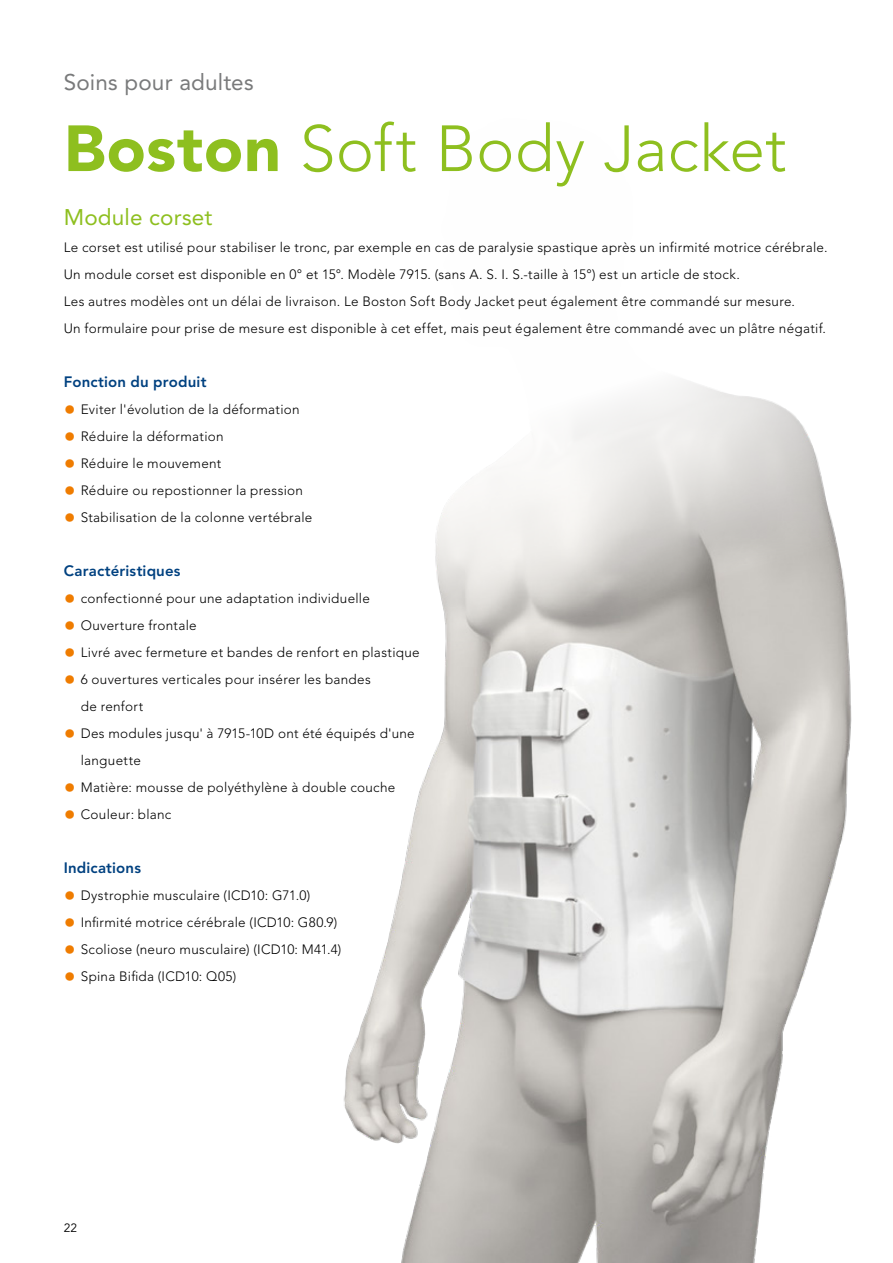
<style>
.page{position:relative;width:893px;height:1263px;background:#fff}
.page>*{position:absolute;margin:0;border:0;box-sizing:border-box;transform-origin:0 0}
.t1{font:300 64.5px "Avenir LT Std";color:#8ebf1f}
.t2{font:22.5px "Avenir LT Std";letter-spacing:.01em;color:#797a7b}
.t3{font:22.5px "Avenir LT Std";letter-spacing:.01em;color:#8ebf1f}
.t4{font:800 15px "Avenir LT Std";letter-spacing:.01em;color:#004180}
.t5{font:300 13.5px/27px "Avenir LT Std";letter-spacing:.02em;color:#000}
.t6{font:12px "Avenir LT Std";color:#000}
.s1{font-weight:900}
.s2{font-size:24px;color:#ef7c00}
</style>
<div class="page">
<img style="left:343px;top:381px;width:509px;height:882px">
<h2 class="t2" style="left:64px;top:69px;width:191px">Soins pour adultes</h2>
<h1 class="t1" style="left:64px;top:111px;width:724px"><span class="s1">Boston</span> Soft Body Jacket</h1>
<h2 class="t3" style="left:64px;top:204px;width:150px">Module corset</h2>
<p class="t5" style="left:64px;top:234px;width:765px">Le corset est utilisé pour stabiliser le tronc, par exemple en cas de paralysie spastique après un infirmité motrice cérébrale.<br>Un module corset est disponible en 0° et 15°. Modèle 7915. (sans A. S. I. S.-taille à 15°) est un article de stock.<br>Les autres modèles ont un délai de livraison. Le Boston Soft Body Jacket peut également être commandé sur mesure.<br>Un formulaire pour prise de mesure est disponible à cet effet, mais peut également être commandé avec un plâtre négatif.</p>
<p class="t4" style="left:64px;top:373px;width:144px">Fonction du produit</p>
<p class="t5" style="left:64px;top:396px;width:237px"><span class="s2">•</span> Eviter l'évolution de la déformation</p>
<p class="t5" style="left:64px;top:423px;width:161px"><span class="s2">•</span> Réduire la déformation</p>
<p class="t5" style="left:64px;top:450px;width:159px"><span class="s2">•</span> Réduire le mouvement</p>
<p class="t5" style="left:64px;top:477px;width:241px"><span class="s2">•</span> Réduire ou repostionner la pression</p>
<p class="t5" style="left:64px;top:504px;width:250px"><span class="s2">•</span> Stabilisation de la colonne vertébrale</p>
<p class="t4" style="left:64px;top:562px;width:118px">Caractéristiques</p>
<p class="t5" style="left:64px;top:585px;width:308px"><span class="s2">•</span> confectionné pour une adaptation individuelle</p>
<p class="t5" style="left:64px;top:612px;width:134px"><span class="s2">•</span> Ouverture frontale</p>
<p class="t5" style="left:64px;top:639px;width:357px"><span class="s2">•</span> Livré avec fermeture et bandes de renfort en plastique</p>
<p class="t5" style="left:81px;top:666px;width:292px;text-indent:-17px"><span class="s2">•</span> 6 ouvertures verticales pour insérer les bandes de renfort</p>
<p class="t5" style="left:81px;top:720px;width:335px;text-indent:-17px"><span class="s2">•</span> Des modules jusqu' à 7915-10D ont été équipés d'une languette</p>
<p class="t5" style="left:64px;top:774px;width:333px"><span class="s2">•</span> Matière: mousse de polyéthylène à double couche</p>
<p class="t5" style="left:64px;top:801px;width:109px"><span class="s2">•</span> Couleur: blanc</p>
<p class="t4" style="left:64px;top:859px;width:79px">Indications</p>
<p class="t5" style="left:64px;top:882px;width:248px"><span class="s2">•</span> Dystrophie musculaire (ICD10: G71.0)</p>
<p class="t5" style="left:64px;top:909px;width:275px"><span class="s2">•</span> Infirmité motrice cérébrale (ICD10: G80.9)</p>
<p class="t5" style="left:64px;top:936px;width:279px"><span class="s2">•</span> Scoliose (neuro musculaire) (ICD10: M41.4)</p>
<p class="t5" style="left:64px;top:963px;width:174px"><span class="s2">•</span> Spina Bifida (ICD10: Q05)</p>
<p class="t6" style="left:64px;top:1221px;width:15px">22</p>
</div>
